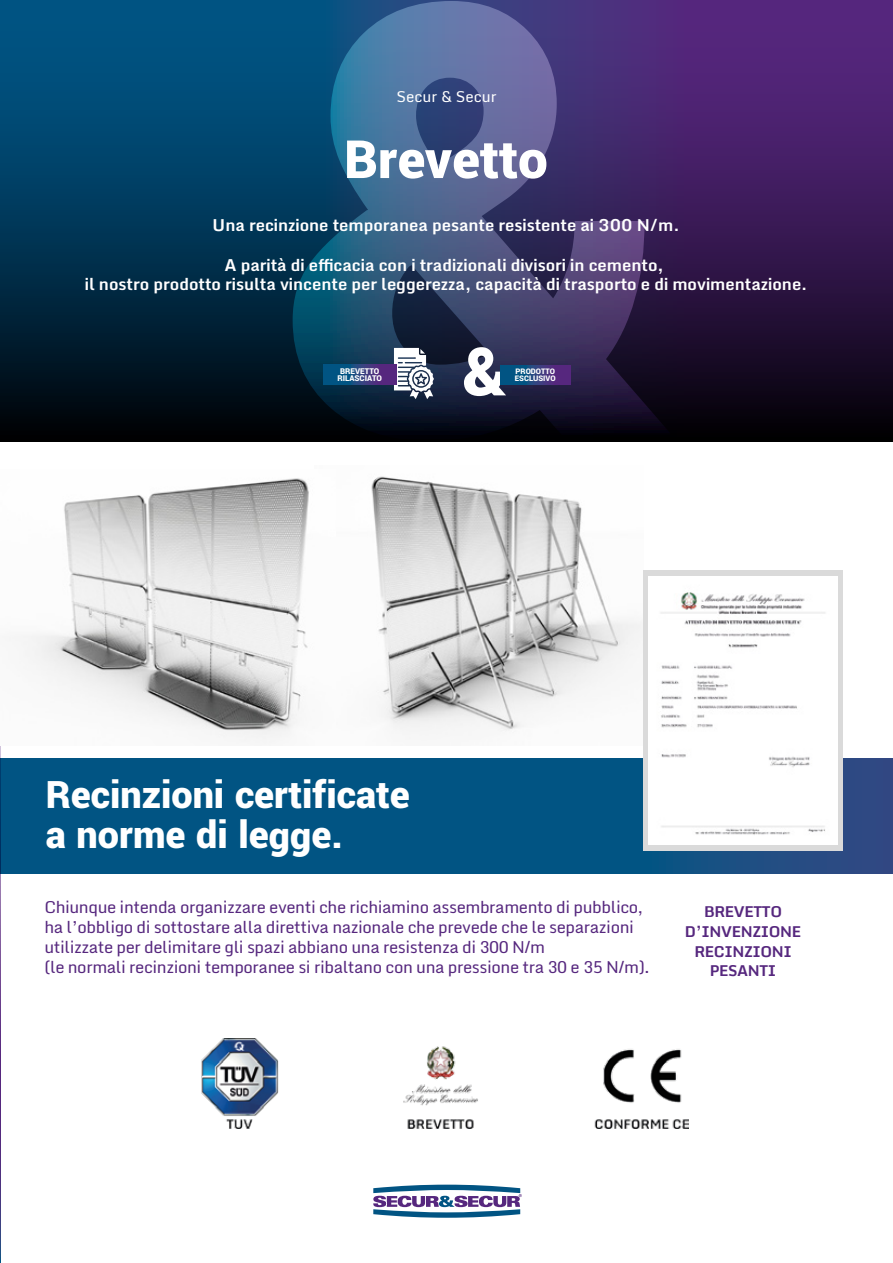
<style>
.page{position:relative;width:893px;height:1263px;background:#fff}
.page>*{position:absolute;margin:0;border:0;box-sizing:border-box;transform-origin:0 0}
.t1{font:900 58.5px "Yantramanav";color:#fff}
.t2{font:900 42px/40.5px "Yantramanav";color:#fff}
.t3{font:16.5px/19.8px "Monda";letter-spacing:-.025em;color:#56277e}
.t4{font:700 16.5px/19.8px "Monda";color:#fff;text-align:center}
.t5{font:700 15px/19.8px "Monda";letter-spacing:-.025em;color:#56277e;text-align:center}
.t6{font:15px "Monda";color:#fff}
.t7{font:900 8.85px/7.4px "Yantramanav";color:#fff;text-align:center}
.t8{font:900 8.55px/7.1px "Yantramanav";color:#fff}
</style>
<div class="page">
<img style="left:371px;top:476px;width:273px;height:270px">
<svg style="left:1px;top:758px;width:892px;height:116px;background:#055382"></svg>
<svg style="left:0;top:0;width:893px;height:441px;background:#162750"></svg>
<svg style="left:293px;top:1px;width:378px;height:440px;background:#33406c"></svg>
<svg style="left:464px;top:347px;width:42px;height:49px"></svg>
<svg style="left:500px;top:365px;width:70px;height:20px"></svg>
<svg style="left:394px;top:348px;width:40px;height:51px"></svg>
<svg style="left:323px;top:365px;width:73px;height:20px"></svg>
<div style="left:644px;top:570px;width:199px;height:281px;background:#dadada"></div>
<svg style="left:0;top:441px;width:1px;height:822px"></svg>
<svg style="left:373px;top:1184px;width:149px;height:34px"></svg>
<img style="left:648px;top:576px;width:190px;height:268px">
<img style="left:202px;top:1039px;width:486px;height:90px">
<img style="left:23px;top:478px;width:286px;height:263px">
<p class="t6" style="left:397px;top:84px;width:102px">Secur &amp; Secur</p>
<h1 class="t1" style="left:344px;top:123px;width:205px">Brevetto</h1>
<p class="t4" style="left:213px;top:214px;width:468px">Una recinzione temporanea pesante resistente ai 300 N/m.</p>
<p class="t4" style="left:85px;top:254px;width:724px">A parità di efficacia con i tradizionali divisori in cemento,<br>il nostro prodotto risulta vincente per leggerezza, capacità di trasporto e di movimentazione.</p>
<p class="t7" style="left:337px;top:368px;width:46px">BREVETTO<br>RILASCIATO</p>
<p class="t8" style="left:515px;top:368px;width:42px">PRODOTTO<br>ESCLUSIVO</p>
<h2 class="t2" style="left:46px;top:775px;width:365px">Recinzioni certificate a norme di legge.</h2>
<p class="t3" style="left:44px;top:897px;width:607px">Chiunque intenda organizzare eventi che richiamino assembramento di pubblico, ha l’obbligo di sottostare alla direttiva nazionale che prevede che le separazioni utilizzate per delimitare gli spazi abbiano una resistenza di 300 N/m<br>(le normali recinzioni temporanee si ribaltano con una pressione tra 30 e 35 N/m).</p>
<p class="t5" style="left:685px;top:901px;width:118px">BREVETTO<br>D’INVENZIONE<br>RECINZIONI<br>PESANTI</p>
</div>
